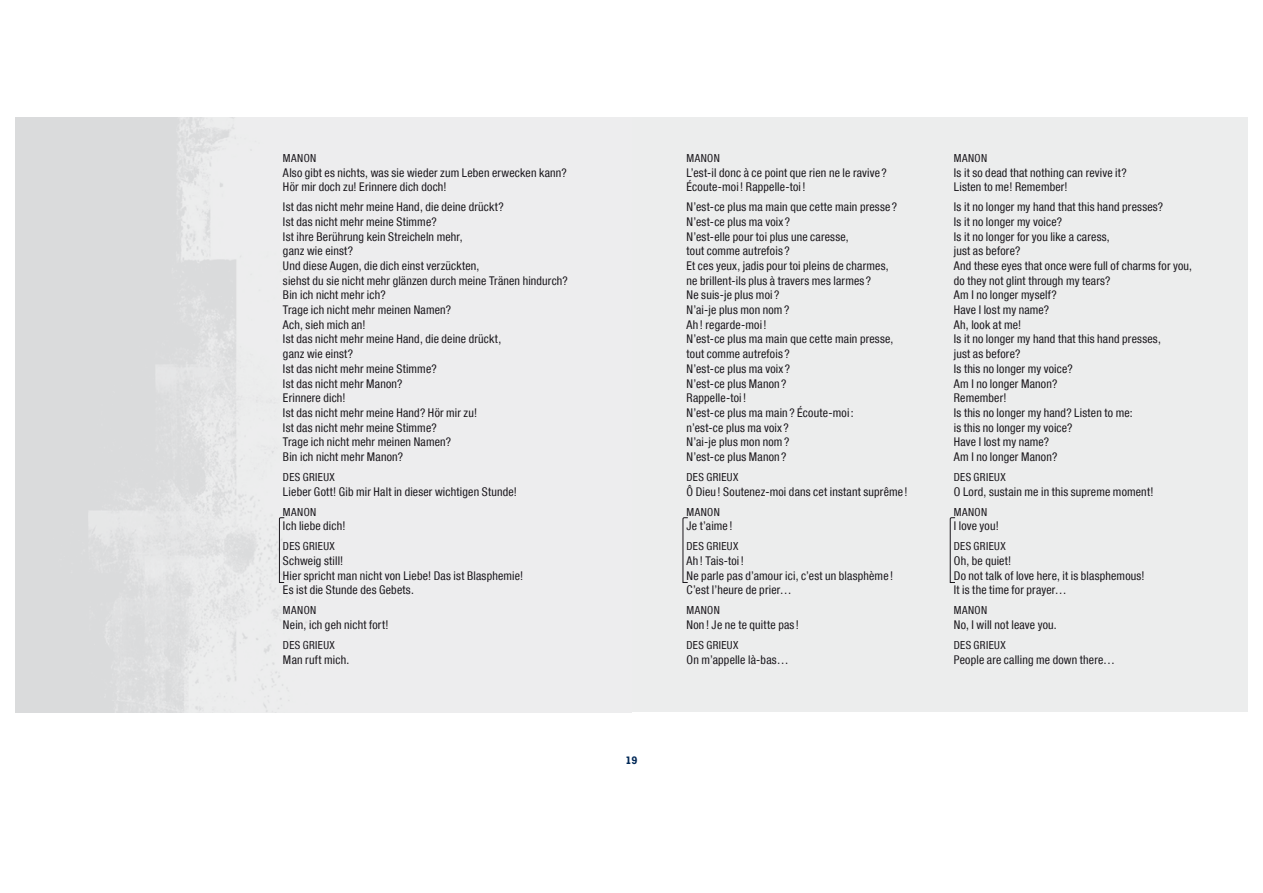
<style>
.page{position:relative;width:1263px;height:893px;background:#fff}
.page>*{position:absolute;margin:0;border:0;box-sizing:border-box;transform-origin:0 0}
.t1{font:condensed 12px/14.7px "Helvetica Neue LT Com";letter-spacing:.015em;color:#1a171c}
.t2{font:condensed 11.1px "Helvetica Neue LT Com";letter-spacing:.04em;color:#1a171c}
.t3{font:700 11.1px "Rockwell";color:#002857}
</style>
<div class="page">
<div style="left:16px;top:117px;width:1231px;height:595px;background:#eceded"></div>
<svg style="left:949px;top:517px;width:7px;height:66px"></svg>
<svg style="left:682px;top:517px;width:6px;height:66px"></svg>
<svg style="left:279px;top:517px;width:6px;height:66px"></svg>
<p class="t2" style="left:283px;top:154px;width:35px">MANON</p>
<p class="t1" style="left:283px;top:167px;width:285px">Also gibt es nichts, was sie wieder zum Leben erwecken kann?<br>Hör mir doch zu! Erinnere dich doch!</p>
<p class="t1" style="left:283px;top:201px;width:286px">Ist das nicht mehr meine Hand, die deine drückt?<br>Ist das nicht mehr meine Stimme?<br>Ist ihre Berührung kein Streicheln mehr,<br>ganz wie einst?<br>Und diese Augen, die dich einst verzückten,<br>siehst du sie nicht mehr glänzen durch meine Tränen hindurch?<br>Bin ich nicht mehr ich?<br>Trage ich nicht mehr meinen Namen?<br>Ach, sieh mich an!<br>Ist das nicht mehr meine Hand, die deine drückt,<br>ganz wie einst?<br>Ist das nicht mehr meine Stimme?<br>Ist das nicht mehr Manon?<br>Erinnere dich!<br>Ist das nicht mehr meine Hand? Hör mir zu!<br>Ist das nicht mehr meine Stimme?<br>Trage ich nicht mehr meinen Namen?<br>Bin ich nicht mehr Manon?</p>
<p class="t2" style="left:283px;top:473px;width:53px">DES GRIEUX</p>
<p class="t1" style="left:283px;top:486px;width:235px">Lieber Gott! Gib mir Halt in dieser wichtigen Stunde!</p>
<p class="t2" style="left:283px;top:508px;width:35px">MANON</p>
<p class="t1" style="left:283px;top:520px;width:64px">Ich liebe dich!</p>
<p class="t2" style="left:283px;top:542px;width:53px">DES GRIEUX</p>
<p class="t1" style="left:283px;top:555px;width:242px">Schweig still!<br>Hier spricht man nicht von Liebe! Das ist Blasphemie!<br>Es ist die Stunde des Gebets.</p>
<p class="t2" style="left:283px;top:606px;width:35px">MANON</p>
<p class="t1" style="left:283px;top:619px;width:107px">Nein, ich geh nicht fort!</p>
<p class="t2" style="left:283px;top:641px;width:53px">DES GRIEUX</p>
<p class="t1" style="left:283px;top:654px;width:68px">Man ruft mich.</p>
<p class="t3" style="left:625px;top:754px;width:14px">19</p>
<p class="t2" style="left:686px;top:154px;width:35px">MANON</p>
<p class="t1" style="left:686px;top:167px;width:202px">L’est-il donc à ce point que rien ne le ravive ?<br>Écoute-moi ! Rappelle-toi !</p>
<p class="t1" style="left:686px;top:201px;width:212px">N’est-ce plus ma main que cette main presse ?<br>N’est-ce plus ma voix ?<br>N’est-elle pour toi plus une caresse,<br>tout comme autrefois ?<br>Et ces yeux, jadis pour toi pleins de charmes, ne brillent-ils plus à travers mes larmes ?<br>Ne suis-je plus moi ?<br>N’ai-je plus mon nom ?<br>Ah ! regarde-moi !<br>N’est-ce plus ma main que cette main presse, tout comme autrefois ?<br>N’est-ce plus ma voix ?<br>N’est-ce plus Manon ?<br>Rappelle-toi !<br>N’est-ce plus ma main ? Écoute-moi :<br>n’est-ce plus ma voix ?<br>N’ai-je plus mon nom ?<br>N’est-ce plus Manon ?</p>
<p class="t2" style="left:686px;top:473px;width:53px">DES GRIEUX</p>
<p class="t1" style="left:686px;top:486px;width:223px">Ô Dieu ! Soutenez-moi dans cet instant suprême !</p>
<p class="t2" style="left:686px;top:508px;width:35px">MANON</p>
<p class="t1" style="left:686px;top:520px;width:47px">Je t’aime !</p>
<p class="t2" style="left:686px;top:542px;width:53px">DES GRIEUX</p>
<p class="t1" style="left:686px;top:555px;width:208px">Ah ! Tais-toi !<br>Ne parle pas d’amour ici, c’est un blasphème !<br>C’est l’heure de prier…</p>
<p class="t2" style="left:686px;top:606px;width:35px">MANON</p>
<p class="t1" style="left:686px;top:619px;width:114px">Non ! Je ne te quitte pas !</p>
<p class="t2" style="left:686px;top:641px;width:53px">DES GRIEUX</p>
<p class="t1" style="left:686px;top:654px;width:104px">On m’appelle là-bas…</p>
<p class="t2" style="left:954px;top:154px;width:35px">MANON</p>
<p class="t1" style="left:954px;top:167px;width:175px">Is it so dead that nothing can revive it?<br>Listen to me! Remember!</p>
<p class="t1" style="left:954px;top:201px;width:240px">Is it no longer my hand that this hand presses?<br>Is it no longer my voice?<br>Is it no longer for you like a caress,<br>just as before?<br>And these eyes that once were full of charms for you, do they not glint through my tears?<br>Am I no longer myself?<br>Have I lost my name?<br>Ah, look at me!<br>Is it no longer my hand that this hand presses,<br>just as before?<br>Is this no longer my voice?<br>Am I no longer Manon?<br>Remember!<br>Is this no longer my hand? Listen to me:<br>is this no longer my voice?<br>Have I lost my name?<br>Am I no longer Manon?</p>
<p class="t2" style="left:954px;top:473px;width:53px">DES GRIEUX</p>
<p class="t1" style="left:954px;top:486px;width:201px">O Lord, sustain me in this supreme moment!</p>
<p class="t2" style="left:954px;top:508px;width:35px">MANON</p>
<p class="t1" style="left:954px;top:520px;width:46px">I love you!</p>
<p class="t2" style="left:954px;top:542px;width:53px">DES GRIEUX</p>
<p class="t1" style="left:954px;top:555px;width:192px">Oh, be quiet!<br>Do not talk of love here, it is blasphemous!<br>It is the time for prayer…</p>
<p class="t2" style="left:954px;top:606px;width:35px">MANON</p>
<p class="t1" style="left:954px;top:619px;width:104px">No, I will not leave you.</p>
<p class="t2" style="left:954px;top:641px;width:53px">DES GRIEUX</p>
<p class="t1" style="left:954px;top:654px;width:163px">People are calling me down there…</p>
</div>
